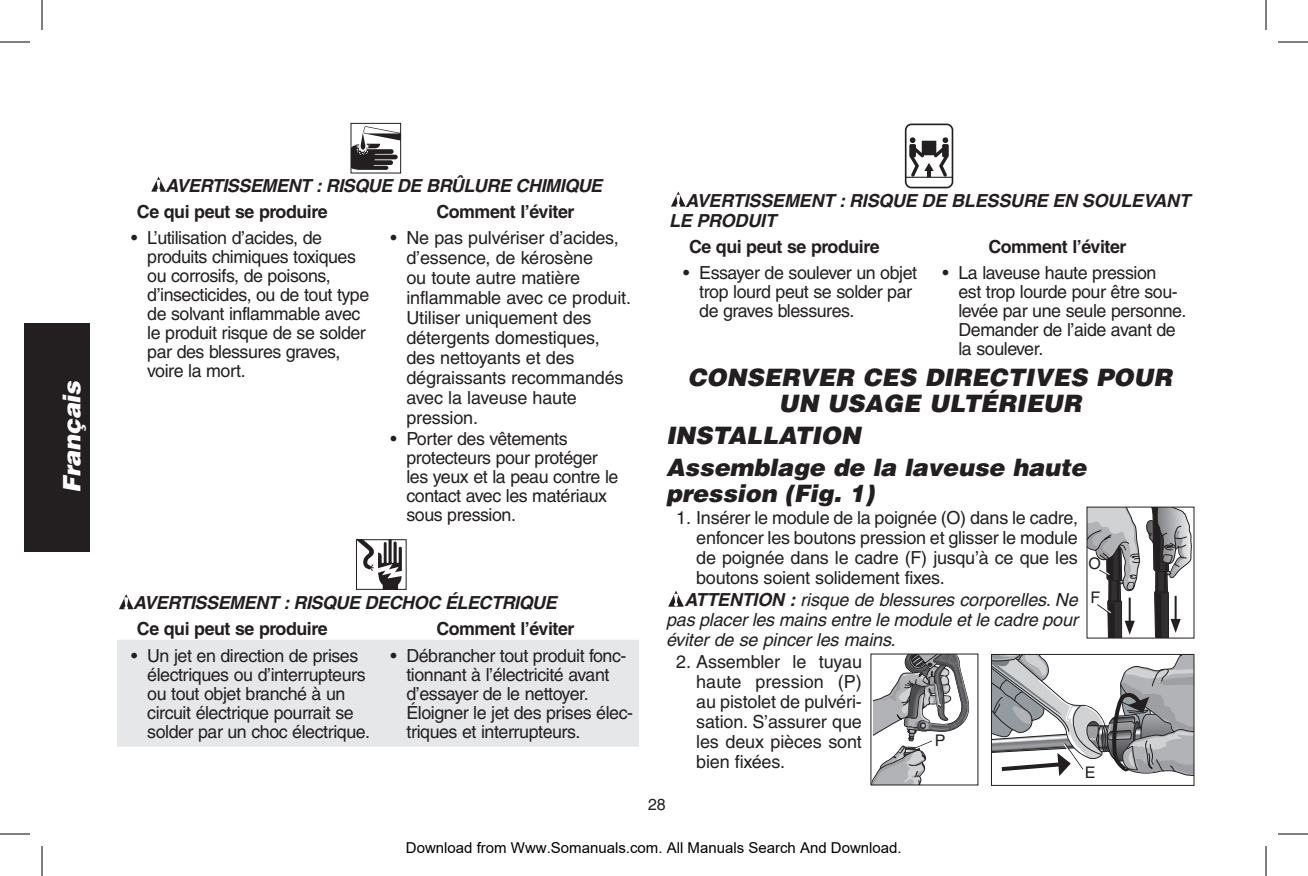
<style>
.page{position:relative;width:1308px;height:876px;background:#fff}
.page>*{position:absolute;margin:0;border:0;box-sizing:border-box;transform-origin:0 0}
.t1{font:italic 900 24px/26px "Helvetica";letter-spacing:-.005em;color:#231f20}
.t2{font:italic 900 24px "Helvetica";color:#fff}
.t3{font:18px/19px "Helvetica";letter-spacing:-.025em;color:#231f20}
.t4{font:italic 700 18px "Helvetica";letter-spacing:-.025em;color:#231f20}
.t5{font:italic 18px/20px "Helvetica";letter-spacing:-.01em;color:#231f20;text-align:justify}
.t6{font:700 18px "Helvetica";letter-spacing:-.025em;color:#231f20}
.t7{font:18px "Helvetica";letter-spacing:-.005em;color:#231f20}
.t8{font:16px "Helvetica";color:#231f20}
.t9{font:15px "Arial";color:#000}
.s1{font-weight:700}
</style>
<div class="page">
<div style="left:24px;top:323px;width:65px;height:228px;background:#231f20"></div>
<div style="left:117px;top:640px;width:522px;height:107px;background:#e6e7e9"></div>
<svg style="left:353px;top:126px;width:46px;height:44px"></svg>
<div style="left:351px;top:123px;width:50px;height:50px;border:1px solid #231f20"></div>
<svg style="left:151px;top:177px;width:15px;height:15px"></svg>
<svg style="left:358px;top:541px;width:44px;height:47px"></svg>
<div style="left:356px;top:539px;width:51px;height:51px;border:1px solid #231f20"></div>
<svg style="left:119px;top:594px;width:15px;height:15px"></svg>
<svg style="left:905px;top:124px;width:48px;height:64px"></svg>
<svg style="left:671px;top:192px;width:15px;height:15px"></svg>
<svg style="left:1087px;top:507px;width:105px;height:131px"></svg>
<svg style="left:668px;top:591px;width:16px;height:16px"></svg>
<div style="left:991px;top:654px;width:203px;height:132px;border:1px solid #231f20"></div>
<svg style="left:992px;top:654px;width:202px;height:128px"></svg>
<svg style="left:871px;top:654px;width:101px;height:131px"></svg>
<div style="left:932px;top:733px;width:16px;height:15px;background:#fff"></div>
<hr style="left:0;top:42px;width:30px;height:1px;background:#000">
<hr style="left:1278px;top:42px;width:30px;height:1px;background:#000">
<hr style="left:0;top:834px;width:30px;height:1px;background:#000">
<hr style="left:1278px;top:834px;width:30px;height:1px;background:#000">
<hr style="left:42px;top:0;width:1px;height:30px;background:#000">
<hr style="left:42px;top:846px;width:1px;height:30px;background:#000">
<hr style="left:1266px;top:0;width:1px;height:30px;background:#000">
<hr style="left:1266px;top:846px;width:1px;height:30px;background:#000">
<h1 class="t2" style="left:56px;top:493px;width:114px;rotate:-90deg">Français</h1>
<p class="t4" style="left:165px;top:174px;width:99px">AVERTISSEME</p>
<p class="t4" style="left:288px;top:174px;width:304px">NT : RISQUE DE BRÛLURE CHIMIQUE</p>
<p class="t6" style="left:137px;top:201px;width:192px">Ce qui peut se produire</p>
<p class="t6" style="left:436px;top:201px;width:140px">Comment l’éviter</p>
<p class="t3" style="left:147px;top:228px;width:224px;text-indent:-16px">• L’utilisation d’acides, de produits chimiques toxiques ou corrosifs, de poisons, d’insecticides, ou de tout type de solvant inflammable avec le produit risque de se solder par des blessures graves, voire la mort.</p>
<p class="t3" style="left:406px;top:228px;width:226px;line-height:20px;text-indent:-16px">• Ne pas pulvériser d’acides, d’essence, de kérosène<br>ou toute autre matière inflammable avec ce produit.<br>Utiliser uniquement des détergents domestiques, des nettoyants et des dégraissants recommandés avec la laveuse haute pression.</p>
<p class="t3" style="left:406px;top:429px;width:214px;text-indent:-16px">• Porter des vêtements protecteurs pour protéger les yeux et la peau contre le contact avec les matériaux sous pression.</p>
<p class="t4" style="left:133px;top:592px;width:99px">AVERTISSEME</p>
<p class="t4" style="left:255px;top:592px;width:136px">NT : RISQUE DECHOC</p>
<p class="t4" style="left:445px;top:592px;width:25px">ÉLECT</p>
<p class="t4" style="left:502px;top:592px;width:44px">RIQUE</p>
<p class="t6" style="left:137px;top:618px;width:192px">Ce qui peut se produire</p>
<p class="t6" style="left:436px;top:618px;width:140px">Comment l’éviter</p>
<p class="t3" style="left:147px;top:646px;width:224px;text-indent:-16px">• Un jet en direction de prises électriques ou d’interrupteurs ou tout objet branché à un circuit électrique pourrait se solder par un choc électrique.</p>
<p class="t3" style="left:406px;top:646px;width:228px;text-indent:-16px">• Débrancher tout produit fonc&shy;tionnant à l’électricité avant d’essayer de le nettoyer.<br>Éloigner le jet des prises élec&shy;triques et interrupteurs.</p>
<p class="t4" style="left:685px;top:189px;width:101px">AVERTISSEME</p>
<p class="t4" style="left:811px;top:189px;width:297px">NT : RISQUE DE BLESSURE EN SOULEV</p>
<p class="t4" style="left:1153px;top:189px;width:38px">ANT</p>
<p class="t4" style="left:669px;top:209px;width:109px">LE PRODUIT</p>
<p class="t6" style="left:689px;top:236px;width:192px">Ce qui peut se produire</p>
<p class="t6" style="left:988px;top:236px;width:140px">Comment l’éviter</p>
<p class="t3" style="left:699px;top:263px;width:219px;text-indent:-16px">• Essayer de soulever un objet trop lourd peut se solder par de graves blessures.</p>
<p class="t3" style="left:958px;top:263px;width:229px;text-indent:-16px">• La laveuse haute pression<br>est trop lourde pour être sou&shy;levée par une seule personne.<br>Demander de l’aide avant de la soulever.</p>
<h1 class="t1" style="left:688px;top:364px;width:21px">CON</h1>
<h1 class="t1" style="left:746px;top:364px;width:37px">SERVER</h1>
<h1 class="t1" style="left:863px;top:364px;width:98px">CES DIRECTIVE</h1>
<h1 class="t1" style="left:778px;top:364px;width:356px;text-indent:292px">S POUR<br>UN USAGE ULTÉRIEUR</h1>
<h1 class="t1" style="left:666px;top:419px;width:422px;line-height:32px">INSTALLATION<br>Assemblage de la laveuse haute</h1>
<h1 class="t1" style="left:666px;top:480px;width:210px">pression (Fig. 1)</h1>
<p class="t3" style="left:676px;top:508px;width:403px">1. Insérer le module de la poignée (O) dans le cadre,</p>
<p class="t3" style="left:696px;top:528px;width:383px;line-height:20px;text-align:justify">enfoncer les boutons pression et glisser le module de poignée dans le cadre (F) jusqu’à ce que les boutons soient solidement fixes.</p>
<p class="t4" style="left:684px;top:589px;width:24px">ATTE</p>
<p class="t5" style="left:666px;top:590px;width:413px;text-indent:63px"><span class="s1">NTION :</span> risque de blessures corporelles. Ne pas placer les mains entre le module et le cadre pour éviter de se pincer les mains.</p>
<p class="t7" style="left:676px;top:652px;width:187px">2. Assembler le tuyau</p>
<p class="t8" style="left:1088px;top:554px;width:14px">O</p>
<p class="t8" style="left:1091px;top:588px;width:11px">F</p>
<p class="t8" style="left:648px;top:796px;width:19px">28</p>
<p class="t3" style="left:696px;top:672px;width:167px;line-height:20px;text-align:justify">haute pression (P) au pistolet de pulvéri&shy;sation. S’assurer que les deux pièces sont bien fixées.</p>
<p class="t8" style="left:935px;top:731px;width:10px">p</p>
<p class="t8" style="left:1085px;top:763px;width:10px">e</p>
<p class="t9" style="left:406px;top:839px;width:497px">Download from Www.Somanuals.com. All Manuals Search And Download.</p>
</div>
